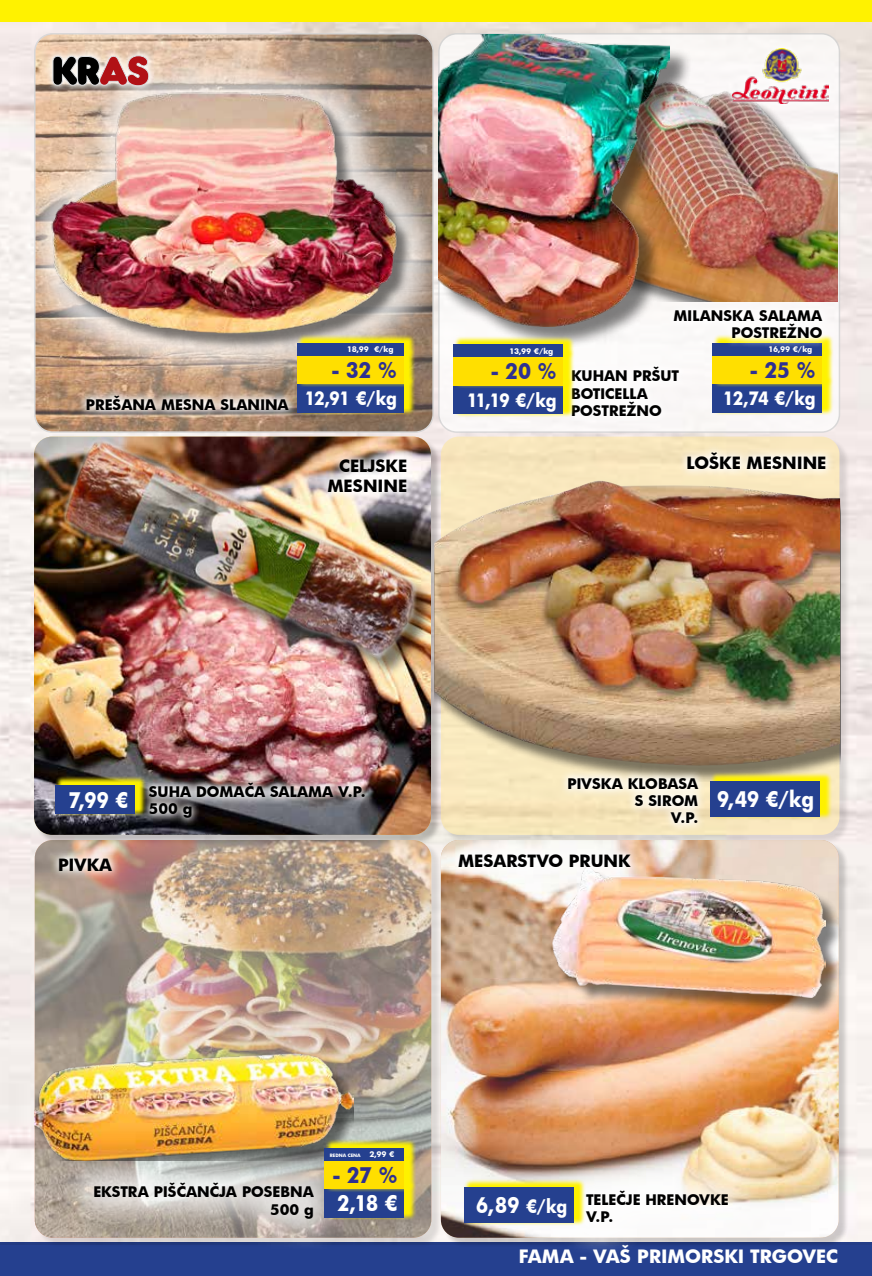
<style>
.page{position:relative;width:872px;height:1276px;background:#fff}
.page>*{position:absolute;margin:0;border:0;box-sizing:border-box;transform-origin:0 0}
.t1{font:700 21px "Futura";letter-spacing:-.03em;color:#fff;scale:.88 1}
.t2{font:700 21px "Futura";letter-spacing:-.02em;color:#2e3092;scale:.91 1}
.t3{font:700 18px "Futura";letter-spacing:-.005em;color:#fff;scale:.88 1}
.t4{font:700 18px "Futura";letter-spacing:-.005em;color:#fff}
.t5{font:700 16.5px/19.8px "Futura";color:#000;text-align:right}
.t6{font:700 14.25px/17.1px "Futura";color:#000;text-align:right}
.t7{font:700 7.5px "Futura";letter-spacing:-.03em;color:#fff}
.t8{font:700 4.5px "Futura";color:#fff}
.s1{font-size:7.5px}
.s2{font-size:18px}
</style>
<div class="page">
<div style="left:0;top:1242px;width:872px;height:34px;background:#25408f"></div>
<div style="left:0;top:0;width:872px;height:22px;background:#fff200"></div>
<div style="left:442px;top:438px;width:408px;height:407px;background:#000;opacity:.22"></div>
<div style="left:441px;top:436px;width:398px;height:399px;background:#f8e7bc;border-radius:18px"></div>
<img style="left:34px;top:702px;width:397px;height:133px">
<div style="left:442px;top:841px;width:407px;height:407px;background:#000;opacity:.22"></div>
<img style="left:441px;top:840px;width:397px;height:397px">
<div style="left:36px;top:841px;width:406px;height:407px;background:#000;opacity:.22"></div>
<img style="left:35px;top:840px;width:396px;height:397px">
<div style="left:434px;top:483px;width:406px;height:299px;background:#000;opacity:.5"></div>
<img style="left:434px;top:480px;width:406px;height:286px">
<div style="left:555px;top:869px;width:287px;height:146px;background:#000;opacity:.5"></div>
<img style="left:552px;top:865px;width:273px;height:132px">
<div style="left:439px;top:34px;width:400px;height:398px;background:#faf7f7;border-radius:18px"></div>
<img style="left:35px;top:34px;width:398px;height:23px">
<div style="left:17px;top:57px;width:433px;height:330px;background:#fff;opacity:.75"></div>
<div style="left:55px;top:95px;width:359px;height:256px;background:#000;opacity:.5"></div>
<img style="left:42px;top:86px;width:364px;height:262px">
<svg style="left:712px;top:387px;width:121px;height:28px"></svg>
<div style="left:713px;top:384px;width:109px;height:29px;background:#25408f"></div>
<svg style="left:712px;top:358px;width:121px;height:29px"></svg>
<div style="left:713px;top:355px;width:109px;height:29px;background:#ffdf00"></div>
<svg style="left:712px;top:337px;width:121px;height:21px"></svg>
<div style="left:713px;top:343px;width:109px;height:12px;background:#25408f"></div>
<img style="left:13px;top:386px;width:472px;height:316px">
<img style="left:34px;top:1053px;width:320px;height:107px">
<img style="left:693px;top:91px;width:145px;height:211px">
<div style="left:440px;top:37px;width:253px;height:312px;background:#000;opacity:.5"></div>
<img style="left:438px;top:34px;width:231px;height:292px">
<div style="left:550px;top:1155px;width:214px;height:102px;background:#fff;opacity:.75"></div>
<img style="left:140px;top:773px;width:234px;height:54px">
<svg style="left:55px;top:776px;width:92px;height:41px"></svg>
<div style="left:55px;top:785px;width:79px;height:29px;background:#25408f"></div>
<svg style="left:298px;top:387px;width:117px;height:29px"></svg>
<div style="left:297px;top:384px;width:106px;height:29px;background:#25408f"></div>
<svg style="left:296px;top:358px;width:119px;height:29px"></svg>
<div style="left:297px;top:355px;width:106px;height:29px;background:#ffdf00"></div>
<svg style="left:296px;top:334px;width:119px;height:24px;background:#d6c943"></svg>
<div style="left:297px;top:343px;width:106px;height:12px;background:#25408f"></div>
<svg style="left:77px;top:386px;width:221px;height:33px;background:#c4b0a0"></svg>
<svg style="left:665px;top:300px;width:166px;height:48px"></svg>
<div style="left:562px;top:357px;width:126px;height:68px;background:#fff"></div>
<svg style="left:559px;top:768px;width:148px;height:62px"></svg>
<div style="left:59px;top:1147px;width:290px;height:106px;background:#fff;opacity:.75"></div>
<svg style="left:453px;top:389px;width:121px;height:28px"></svg>
<div style="left:454px;top:385px;width:109px;height:29px;background:#25408f"></div>
<svg style="left:453px;top:360px;width:121px;height:29px"></svg>
<div style="left:454px;top:357px;width:109px;height:28px;background:#ffdf00"></div>
<svg style="left:453px;top:335px;width:122px;height:25px"></svg>
<div style="left:454px;top:345px;width:109px;height:12px;background:#25408f"></div>
<svg style="left:45px;top:48px;width:111px;height:45px;background:#d3bdaa"></svg>
<svg style="left:52px;top:55px;width:97px;height:31px;background:#8d5d5c"></svg>
<svg style="left:710px;top:772px;width:122px;height:47px;background:#e3d852"></svg>
<div style="left:710px;top:781px;width:110px;height:35px;background:#25408f"></div>
<svg style="left:463px;top:1178px;width:123px;height:48px;background:#f2ec83"></svg>
<div style="left:463px;top:1187px;width:110px;height:36px;background:#25408f"></div>
<svg style="left:324px;top:1192px;width:92px;height:29px"></svg>
<div style="left:325px;top:1189px;width:79px;height:28px;background:#25408f"></div>
<svg style="left:324px;top:1163px;width:92px;height:29px"></svg>
<div style="left:325px;top:1160px;width:79px;height:29px;background:#ffdf00"></div>
<svg style="left:324px;top:1139px;width:92px;height:24px"></svg>
<div style="left:325px;top:1148px;width:79px;height:12px;background:#25408f"></div>
<svg style="left:725px;top:48px;width:110px;height:62px"></svg>
<img style="left:732px;top:49px;width:96px;height:54px">
<div style="left:449px;top:845px;width:191px;height:32px;background:#fff"></div>
<svg style="left:678px;top:449px;width:153px;height:27px"></svg>
<svg style="left:50px;top:848px;width:71px;height:32px;background:#d8beb1"></svg>
<svg style="left:319px;top:450px;width:97px;height:51px"></svg>
<p class="t6" style="left:86px;top:395px;width:204px">PREŠANA MESNA SLANINA</p>
<p class="t7" style="left:347px;top:344px;width:48px">18,99 €/kg</p>
<h1 class="t2" style="left:332px;top:355px;width:73px">- 32 %</h1>
<p class="t3" style="left:305px;top:386px;width:106px">12,91 €/kg</p>
<p class="t5" style="left:327px;top:455px;width:81px">CELJSKE<br>MESNINE</p>
<p class="t7" style="left:509px;top:345px;width:45px">13,99 €/kg</p>
<h1 class="t2" style="left:491px;top:356px;width:73px">- 20 %</h1>
<p class="t3" style="left:467px;top:387px;width:103px">11,19 €/kg</p>
<p class="t6" style="left:673px;top:307px;width:150px">MILANSKA SALAMA<br>POSTREŽNO</p>
<p class="t6" style="left:571px;top:367px;width:110px;text-align:left">KUHAN PRŠUT<br>BOTICELLA<br>POSTREŽNO</p>
<p class="t7" style="left:768px;top:344px;width:45px">16,99 €/kg</p>
<h1 class="t2" style="left:750px;top:355px;width:73px">- 25 %</h1>
<p class="t3" style="left:723px;top:386px;width:106px">12,74 €/kg</p>
<p class="t5" style="left:686px;top:452px;width:141px">LOŠKE MESNINE</p>
<p class="t6" style="left:149px;top:782px;width:218px">SUHA DOMAČA SALAMA V.P.</p>
<h1 class="t1" style="left:69px;top:785px;width:142px">7,99 € <sub>500</sub> <sub>g</sub></h1>
<p class="t6" style="left:567px;top:775px;width:132px">PIVSKA KLOBASA<br>S SIROM<br>V.P.</p>
<h1 class="t1" style="left:717px;top:784px;width:112px">9,49 €/kg</h1>
<p class="t5" style="left:58px;top:854px;width:56px">PIVKA</p>
<p class="t5" style="left:458px;top:851px;width:174px">MESARSTVO PRUNK</p>
<p class="t8" style="left:330px;top:1152px;width:66px">REDNA CENA <span class="s1">2,99 €</span></p>
<p class="t6" style="left:93px;top:1183px;width:222px">EKSTRA PIŠČANČJA POSEBNA<br>500 g</p>
<h1 class="t2" style="left:333px;top:1160px;width:73px">- 27 %</h1>
<h1 class="t1" style="left:337px;top:1188px;width:70px">2,18 €</h1>
<h1 class="t1" style="left:476px;top:1190px;width:105px">6,89 <span class="s2">€/kg</span></h1>
<p class="t6" style="left:586px;top:1190px;width:144px;text-align:left">TELEČJE HRENOVKE<br>V.P.</p>
<p class="t4" style="left:519px;top:1243px;width:321px">FAMA - VAŠ PRIMORSKI TRGOVEC</p>
</div>
